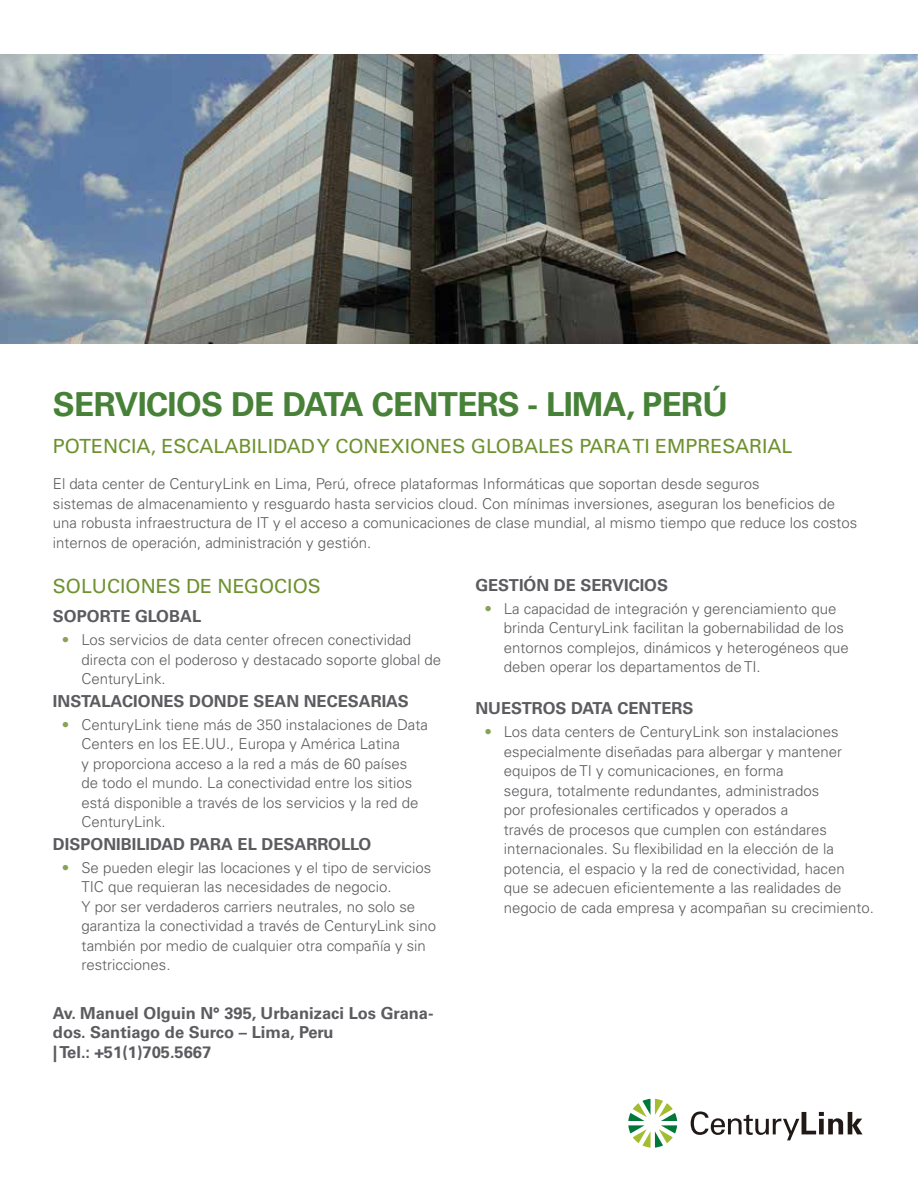
<style>
.page{position:relative;width:918px;height:1188px;background:#fff}
.page>*{position:absolute;margin:0;border:0;box-sizing:border-box;transform-origin:0 0}
.t1{font:700 33px "Univers LT Std";letter-spacing:-.02em;color:#478138}
.t2{font:19.5px "Univers LT Std";color:#6e912f}
.t3{font:700 16.5px/19.5px "Univers LT Std";color:#5c5c60}
.t4{font:300 15px/19.5px "Univers LT Std";color:#5c5c60}
.s1{color:#88a259}
</style>
<div class="page">
<svg style="left:628px;top:1099px;width:49px;height:49px"></svg>
<svg style="left:691px;top:1111px;width:172px;height:29px"></svg>
<img style="left:0;top:54px;width:917px;height:289px">
<h1 class="t1" style="left:53px;top:385px;width:677px">SERVICIOS DE DATA CENTERS - LIMA, PERÚ</h1>
<h2 class="t2" style="left:53px;top:435px;width:741px">POTENCIA, ESCALABILIDADY CONEXIONES GLOBALES PARATI EMPRESARIAL</h2>
<p class="t4" style="left:53px;top:474px;width:806px">El data center de CenturyLink en Lima, Perú, ofrece plataformas Informáticas que soportan desde seguros<br>sistemas de almacenamiento y resguardo hasta servicios cloud. Con mínimas inversiones, aseguran los beneficios de una robusta infraestructura de IT y el acceso a comunicaciones de clase mundial, al mismo tiempo que reduce los costos internos de operación, administración y gestión.</p>
<h2 class="t2" style="left:53px;top:575px;width:269px">SOLUCIONES DE NEGOCIOS</h2>
<p class="t3" style="left:53px;top:607px;width:150px">SOPORTE GLOBAL</p>
<p class="t4" style="left:81px;top:630px;width:361px;text-indent:-20px"><span class="s1">•</span> Los servicios de data center ofrecen conectividad directa con el poderoso y destacado soporte global de<br>CenturyLink.</p>
<p class="t3" style="left:53px;top:692px;width:357px">INSTALACIONES DONDE SEAN NECESARIAS</p>
<p class="t4" style="left:81px;top:715px;width:348px;text-indent:-20px"><span class="s1">•</span> CenturyLink tiene más de 350 instalaciones de Data Centers en los EE.UU., Europa y América Latina<br>y proporciona acceso a la red a más de 60 países<br>de todo el mundo. La conectividad entre los sitios está disponible a través de los servicios y la red de CenturyLink.</p>
<p class="t3" style="left:53px;top:835px;width:320px">DISPONIBILIDAD PARA EL DESARROLLO</p>
<p class="t4" style="left:81px;top:858px;width:356px;text-indent:-19px"><span class="s1">•</span> Se pueden elegir las locaciones y el tipo de servicios TIC que requieran las necesidades de negocio.<br>Y por ser verdaderos carriers neutrales, no solo se garantiza la conectividad a través de CenturyLink sino también por medio de cualquier otra compañía y sin restricciones.</p>
<p class="t3" style="left:53px;top:1003px;width:382px">Av. Manuel Olguin N° 395, Urbanizaci Los Grana&shy;dos. Santiago de Surco – Lima, Peru<br>|Tel.: +51(1)705.5667</p>
<p class="t3" style="left:475px;top:575px;width:194px">GESTIÓN DE SERVICIOS</p>
<p class="t4" style="left:504px;top:599px;width:347px;text-indent:-20px"><span class="s1">•</span> La capacidad de integración y gerenciamiento que brinda CenturyLink facilitan la gobernabilidad de los entornos complejos, dinámicos y heterogéneos que deben operar los departamentos de TI.</p>
<p class="t3" style="left:475px;top:699px;width:220px">NUESTROS DATA CENTERS</p>
<p class="t4" style="left:504px;top:722px;width:372px;text-indent:-19px"><span class="s1">•</span> Los data centers de CenturyLink son instalaciones especialmente diseñadas para albergar y mantener equipos de TI y comunicaciones, en forma<br>segura, totalmente redundantes, administrados<br>por profesionales certificados y operados a<br>través de procesos que cumplen con estándares internacionales. Su flexibilidad en la elección de la potencia, el espacio y la red de conectividad, hacen<br>que se adecuen eficientemente a las realidades de negocio de cada empresa y acompañan su crecimiento.</p>
</div>
